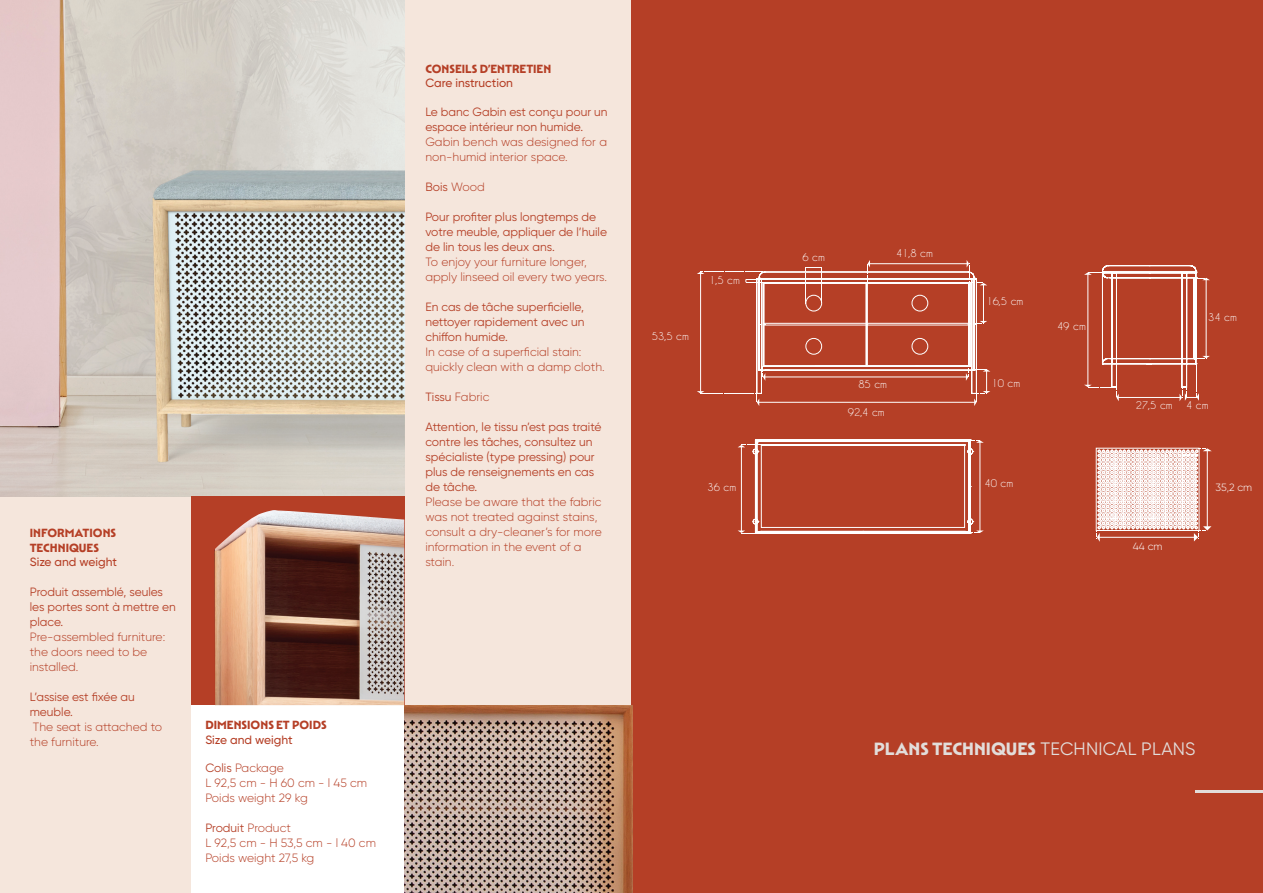
<style>
.page{position:relative;width:1263px;height:893px;background:#fff}
.page>*{position:absolute;margin:0;border:0;box-sizing:border-box;transform-origin:0 0}
.t1{font:700 18px "Mendl Sans Dusk";color:#e2ddda}
.t2{font:300 12px/15px "Gilroy";color:#b53f26}
.t3{font:12px/15px "Gilroy";color:#b53f26}
.t4{font:700 12px "Mendl Sans Dusk";color:#b53f26}
.t5{font:500 12px "Gilroy";color:#b53f26}
.t6{font:300 10.5px "Gilroy";color:#fff}
.t7{font:10.05px "Caviar Dreams";color:#fff}
.s1{font-weight:400}
.s2{font-weight:300}
.s3{font-family:"Gilroy";font-weight:400}
</style>
<div class="page">
<div style="left:404px;top:0;width:229px;height:705px;background:#f5e6dc"></div>
<div style="left:631px;top:0;width:632px;height:893px;background:#b53f26"></div>
<div style="left:0;top:432px;width:191px;height:461px;background:#f5e6dc"></div>
<img style="left:404px;top:705px;width:229px;height:188px">
<img style="left:0;top:0;width:404px;height:496px">
<hr style="left:1195px;top:790px;width:68px;height:3px;background:#e2ddda">
<div style="left:191px;top:496px;width:213px;height:209px;background:#b53f26"></div>
<img style="left:214px;top:510px;width:190px;height:195px">
<svg style="left:1084px;top:265px;width:126px;height:136px"></svg>
<svg style="left:738px;top:439px;width:246px;height:95px"></svg>
<svg style="left:697px;top:260px;width:293px;height:146px"></svg>
<svg style="left:1096px;top:448px;width:116px;height:94px"></svg>
<div style="left:1096px;top:448px;width:103px;height:83px;border:1px solid #fff"></div>
<p class="t4" style="left:30px;top:526px;width:88px">INFORMATIONS</p>
<p class="t4" style="left:30px;top:540px;width:71px">TECHNIQUES</p>
<p class="t5" style="left:30px;top:554px;width:89px">Size and weight</p>
<p class="t3" style="left:30px;top:584px;width:147px">Produit assemblé, seules les portes sont à mettre en place.</p>
<p class="t2" style="left:30px;top:629px;width:137px">Pre-assembled furniture: the doors need to be installed.</p>
<p class="t3" style="left:30px;top:689px;width:107px">L’assise est fixée au meuble.</p>
<p class="t2" style="left:30px;top:719px;width:134px">The seat is attached to the furniture.</p>
<p class="t4" style="left:205px;top:718px;width:123px">DIMENSIONS ET POIDS</p>
<p class="t5" style="left:205px;top:732px;width:89px">Size and weight</p>
<p class="t2" style="left:205px;top:760px;width:80px"><span class="s1">Colis</span> Package</p>
<p class="t2" style="left:205px;top:775px;width:163px">L 92,5 cm - H 60 cm - l 45 cm</p>
<p class="t2" style="left:205px;top:790px;width:104px">Poids weight 29 kg</p>
<p class="t3" style="left:205px;top:820px;width:87px">Produit <span class="s2">Product</span></p>
<p class="t2" style="left:205px;top:835px;width:172px">L 92,5 cm - H 53,5 cm - l 40 cm</p>
<p class="t2" style="left:205px;top:850px;width:111px">Poids weight 27,5 kg</p>
<p class="t4" style="left:425px;top:61px;width:127px">CONSEILS D’ENTRETIEN</p>
<p class="t5" style="left:425px;top:76px;width:89px">Care instruction</p>
<p class="t3" style="left:425px;top:104px;width:184px">Le banc Gabin est conçu pour un espace intérieur non humide.</p>
<p class="t2" style="left:425px;top:134px;width:183px">Gabin bench was designed for a non-humid interior space.</p>
<p class="t3" style="left:425px;top:179px;width:61px">Bois <span class="s2">Wood</span></p>
<p class="t3" style="left:425px;top:209px;width:183px">Pour profiter plus longtemps de votre meuble, appliquer de l’huile de lin tous les deux ans.</p>
<p class="t2" style="left:425px;top:254px;width:183px">To enjoy your furniture longer, apply linseed oil every two years.</p>
<p class="t3" style="left:425px;top:299px;width:161px;text-align:justify">En cas de tâche superficielle, nettoyer rapidement avec un chiffon humide.</p>
<p class="t2" style="left:425px;top:344px;width:181px">In case of a superficial stain: quickly clean with a damp cloth.</p>
<p class="t2" style="left:425px;top:389px;width:66px"><span class="s1">Tissu</span> Fabric</p>
<p class="t3" style="left:425px;top:419px;width:178px">Attention, le tissu n’est pas traité contre les tâches, consultez un spécialiste (type pressing) pour plus de renseignements en cas de tâche.</p>
<p class="t2" style="left:425px;top:494px;width:178px">Please be aware that the fabric was not treated against stains, consult a dry-cleaner’s for more information in the event of a stain.</p>
<p class="t7" style="left:652px;top:330px;width:39px">53,5 cm</p>
<p class="t7" style="left:709px;top:274px;width:32px">1,5 cm</p>
<p class="t7" style="left:707px;top:481px;width:30px">36 cm</p>
<p class="t7" style="left:802px;top:251px;width:24px">6 cm</p>
<p class="t7" style="left:896px;top:247px;width:39px">41,8 cm</p>
<p class="t7" style="left:986px;top:296px;width:39px">16,5 cm</p>
<p class="t7" style="left:858px;top:378px;width:30px">85 cm</p>
<p class="t7" style="left:991px;top:377px;width:30px">10 cm</p>
<p class="t7" style="left:848px;top:406px;width:39px">92,4 cm</p>
<p class="t7" style="left:984px;top:477px;width:30px">40 cm</p>
<p class="t7" style="left:1057px;top:320px;width:30px">49 cm</p>
<p class="t7" style="left:1208px;top:312px;width:30px">34 cm</p>
<p class="t7" style="left:1136px;top:399px;width:39px">27,5 cm</p>
<p class="t7" style="left:1186px;top:399px;width:24px">4 cm</p>
<p class="t6" style="left:1133px;top:540px;width:31px">44 cm</p>
<p class="t6" style="left:1215px;top:481px;width:38px">35,2 cm</p>
<p class="t1" style="left:874px;top:738px;width:323px">PLANS TECHNIQUES <span class="s3">TECHNICAL PLANS</span></p>
</div>
